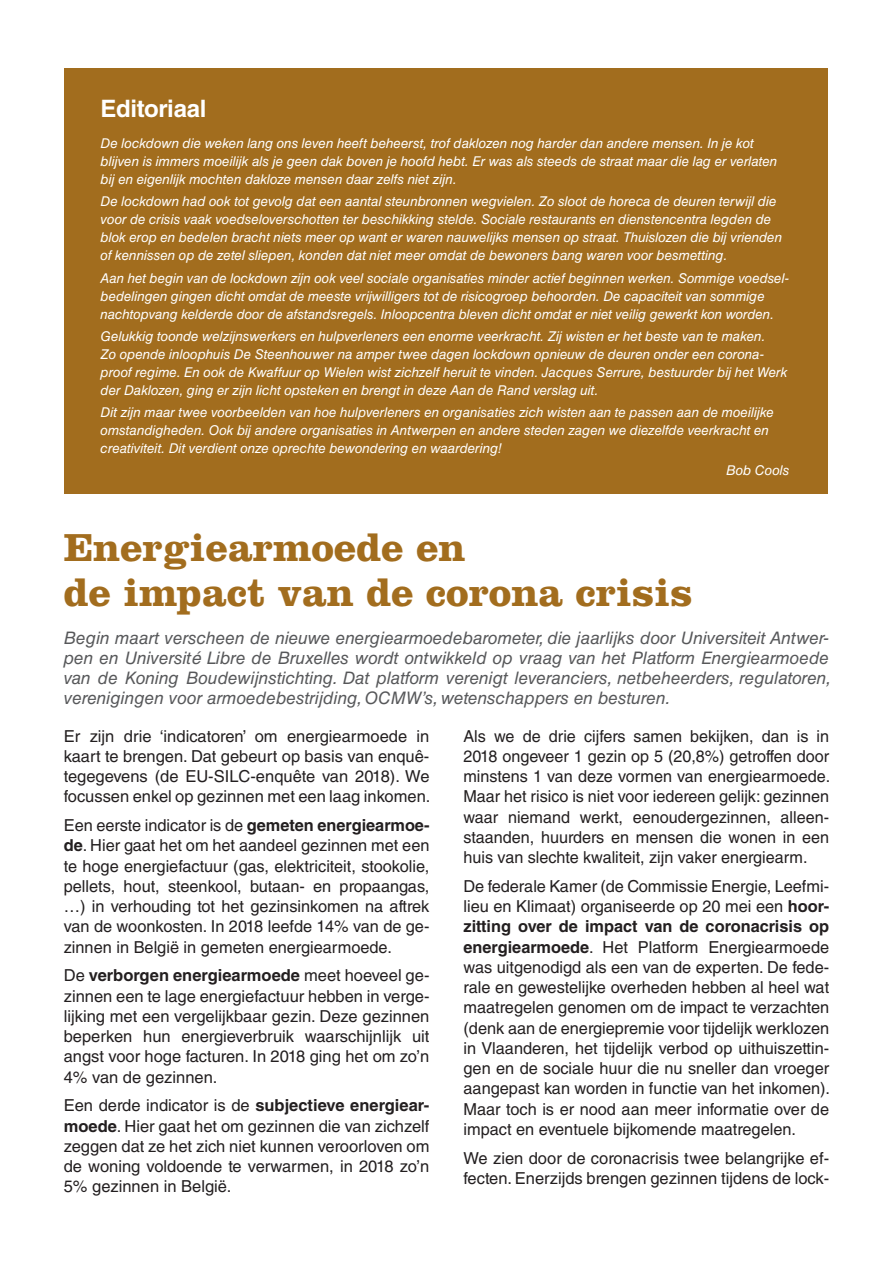
<style>
.page{position:relative;width:893px;height:1263px;background:#fff}
.page>*{position:absolute;margin:0;border:0;box-sizing:border-box;transform-origin:0 0}
.t1{font:700 40.5px/45px "Clarendon LT Std";color:#a26d1e}
.t2{font:700 24px "Helvetica LT Std";letter-spacing:-.015em;color:#fff}
.t3{font:italic 17.25px/20.2px "Helvetica LT Std";color:#57585a}
.t4{font:16.5px/20.2px "Helvetica LT Std";color:#231f20;text-align:justify}
.t5{font:italic 13.5px/18px "Helvetica LT Std";letter-spacing:-.005em;color:#fff}
.s1{font-weight:700}
</style>
<div class="page">
<div style="left:65px;top:68px;width:763px;height:425px;background:#a26d1e"></div>
<h2 class="t2" style="left:101px;top:94px;width:107px">Editoriaal</h2>
<p class="t5" style="left:101px;top:134px;width:678px">De lockdown die weken lang ons leven heeft beheerst, trof daklozen nog harder dan andere mensen. In je kot blijven is immers moeilijk als je geen dak boven je hoofd hebt. Er was als steeds de straat maar die lag er verlaten bij en eigenlijk mochten dakloze mensen daar zelfs niet zijn.</p>
<p class="t5" style="left:101px;top:192px;width:683px">De lockdown had ook tot gevolg dat een aantal steunbronnen wegvielen. Zo sloot de horeca de deuren terwijl die voor de crisis vaak voedseloverschotten ter beschikking stelde. Sociale restaurants en dienstencentra legden de blok erop en bedelen bracht niets meer op want er waren nauwelijks mensen op straat. Thuislozen die bij vrienden of kennissen op de zetel sliepen, konden dat niet meer omdat de bewoners bang waren voor besmetting.</p>
<p class="t5" style="left:101px;top:269px;width:689px">Aan het begin van de lockdown zijn ook veel sociale organisaties minder actief beginnen werken. Sommige voedsel&shy;bedelingen gingen dicht omdat de meeste vrijwilligers tot de risicogroep behoorden. De capaciteit van sommige nachtopvang kelderde door de afstandsregels. Inloopcentra bleven dicht omdat er niet veilig gewerkt kon worden.</p>
<p class="t5" style="left:101px;top:327px;width:688px">Gelukkig toonde welzijnswerkers en hulpverleners een enorme veerkracht. Zij wisten er het beste van te maken.<br>Zo opende inloophuis De Steenhouwer na amper twee dagen lockdown opnieuw de deuren onder een corona&shy;proof regime. En ook de Kwaffuur op Wielen wist zichzelf heruit te vinden. Jacques Serrure, bestuurder bij het Werk der Daklozen, ging er zijn licht opsteken en brengt in deze Aan de Rand verslag uit.</p>
<p class="t5" style="left:101px;top:403px;width:675px">Dit zijn maar twee voorbeelden van hoe hulpverleners en organisaties zich wisten aan te passen aan de moeilijke omstandigheden. Ook bij andere organisaties in Antwerpen en andere steden zagen we diezelfde veerkracht en creativiteit. Dit verdient onze oprechte bewondering en waardering!</p>
<p class="t5" style="left:726px;top:461px;width:65px">Bob Cools</p>
<h1 class="t1" style="left:64px;top:525px;width:630px">Energiearmoede en<br>de impact van de corona crisis</h1>
<p class="t3" style="left:64px;top:627px;width:769px">Begin maart verscheen de nieuwe energiearmoedebarometer, die jaarlijks door Universiteit Antwer&shy;pen en Université Libre de Bruxelles wordt ontwikkeld op vraag van het Platform Energiearmoede van de Koning Boudewijnstichting. Dat platform verenigt leveranciers, netbeheerders, regulatoren, verenigingen voor armoedebestrijding, OCMW’s, wetenschappers en besturen.</p>
<p class="t4" style="left:64px;top:725px;width:368px">Er zijn drie ‘indicatoren’ om energiearmoede in kaart te brengen. Dat gebeurt op basis van enquê&shy;tegegevens (de EU-SILC-enquête van 2018). We focussen enkel op gezinnen met een laag inkomen.</p>
<p class="t4" style="left:64px;top:815px;width:367px">Een eerste indicator is de <span class="s1">gemeten energiearmoe&shy;de</span>. Hier gaat het om het aandeel gezinnen met een te hoge energiefactuur (gas, elektriciteit, stookolie, pellets, hout, steenkool, butaan- en propaangas, …) in verhouding tot het gezinsinkomen na aftrek van de woonkosten. In 2018 leefde 14% van de ge&shy;zinnen in België in gemeten energiearmoede.</p>
<p class="t4" style="left:64px;top:965px;width:367px">De <span class="s1">verborgen energiearmoede</span> meet hoeveel ge&shy;zinnen een te lage energiefactuur hebben in verge&shy;lijking met een vergelijkbaar gezin. Deze gezinnen beperken hun energieverbruik waarschijnlijk uit angst voor hoge facturen. In 2018 ging het om zo’n 4% van de gezinnen.</p>
<p class="t4" style="left:64px;top:1095px;width:367px">Een derde indicator is de <span class="s1">subjectieve energiear&shy;moede</span>. Hier gaat het om gezinnen die van zichzelf zeggen dat ze het zich niet kunnen veroorloven om de woning voldoende te verwarmen, in 2018 zo’n 5% gezinnen in België.</p>
<p class="t4" style="left:463px;top:725px;width:368px">Als we de drie cijfers samen bekijken, dan is in 2018 ongeveer 1 gezin op 5 (20,8%) getroffen door minstens 1 van deze vormen van energiearmoede.<br>Maar het risico is niet voor iedereen gelijk: gezinnen waar niemand werkt, eenoudergezinnen, alleen&shy;staanden, huurders en mensen die wonen in een huis van slechte kwaliteit, zijn vaker energiearm.</p>
<p class="t4" style="left:463px;top:876px;width:368px">De federale Kamer (de Commissie Energie, Leefmi&shy;lieu en Klimaat) organiseerde op 20 mei een <span class="s1">hoor&shy;zitting over de impact van de coronacrisis op energiearmoede</span>. Het Platform Energiearmoede was uitgenodigd als een van de experten. De fede&shy;rale en gewestelijke overheden hebben al heel wat maatregelen genomen om de impact te verzachten (denk aan de energiepremie voor tijdelijk werklozen in Vlaanderen, het tijdelijk verbod op uithuiszettin&shy;gen en de sociale huur die nu sneller dan vroeger aangepast kan worden in functie van het inkomen).<br>Maar toch is er nood aan meer informatie over de impact en eventuele bijkomende maatregelen.</p>
<p class="t4" style="left:463px;top:1148px;width:367px">We zien door de coronacrisis twee belangrijke ef&shy;fecten. Enerzijds brengen gezinnen tijdens de lock-</p>
</div>
